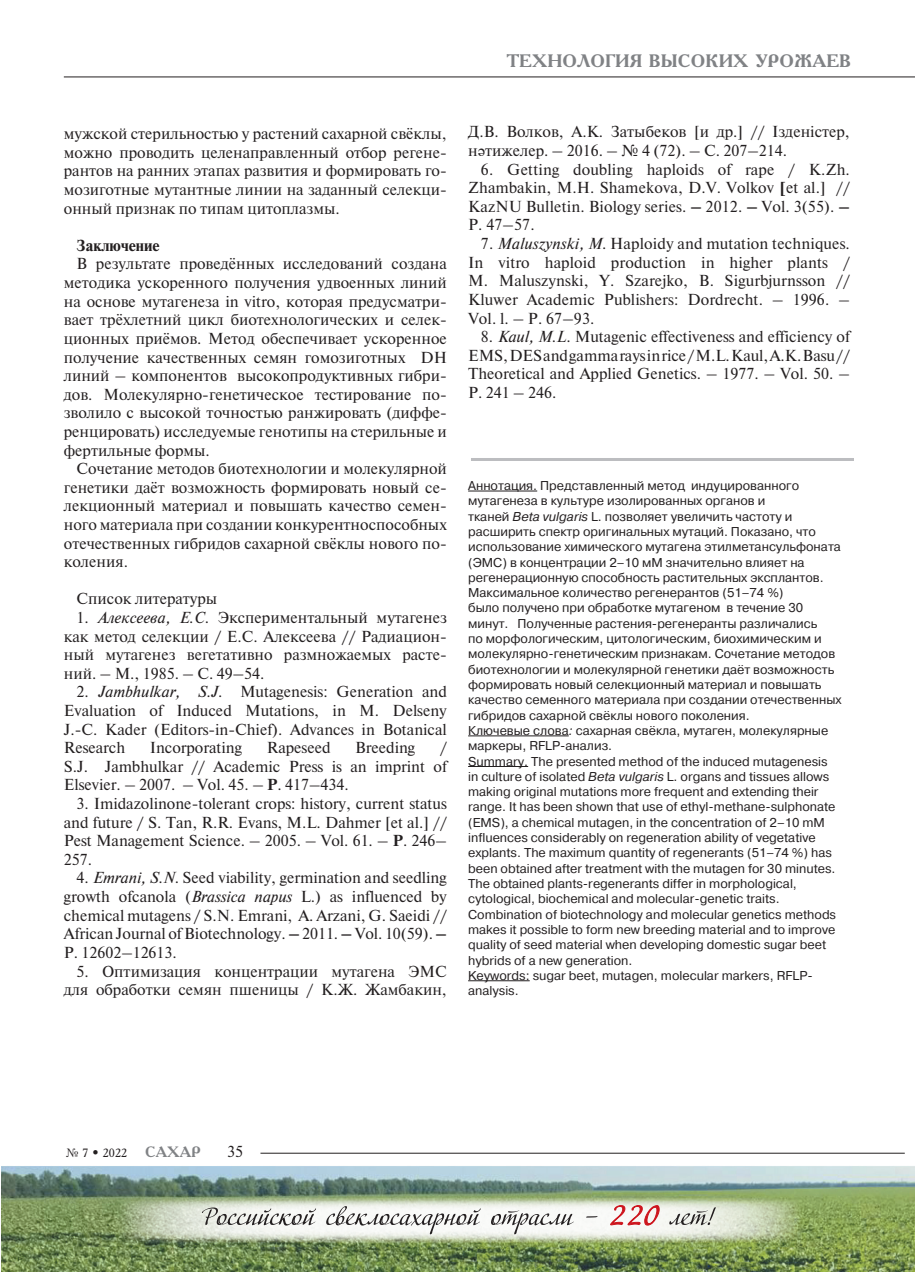
<style>
.page{position:relative;width:915px;height:1276px;background:#fff}
.page>*{position:absolute;margin:0;border:0;box-sizing:border-box;transform-origin:0 0}
.t1{font:700 18px "Academy";color:#808285}
.Newton10{font:15px/18.6px "Newton C";color:#231f20;text-align:justify}
.Newton10-2{font:700 15px "Newton C";color:#231f20}
.Pragm_aut{font:12.75px/15.3px "Pragmatica C";color:#231f20}
.t2{font:12px "Academy C";color:#231f20}
.s1{font-style:italic}
.s2{font-weight:700}
.s3{font-family:"Times New Roman";font-size:16.5px}
.s4{font-weight:700;font-size:15px;color:#808285}
</style>
<div class="page">
<hr style="left:260px;top:1152px;width:644px;height:1px;background:#231f20">
<hr style="left:64px;top:77px;width:850px;height:1px;background:#231f20">
<img style="left:2px;top:1166px;width:912px;height:105px">
<svg style="left:669px;top:1207px;width:46px;height:18px"></svg>
<svg style="left:610px;top:1205px;width:49px;height:20px"></svg>
<svg style="left:202px;top:1206px;width:395px;height:28px"></svg>
<hr style="left:468px;top:491px;width:69px;height:1px;background:#231f20">
<hr style="left:468px;top:735px;width:100px;height:1px;background:#231f20">
<hr style="left:468px;top:766px;width:60px;height:1px;background:#231f20">
<hr style="left:468px;top:980px;width:61px;height:1px;background:#231f20">
<hr style="left:471px;top:458px;width:382px;height:3px;background:#bcbdc0">
<p class="t1" style="left:506px;top:49px;width:346px">ТЕХНОЛОГИЯ ВЫСОКИХ УРОЖАЕВ</p>
<p class="Newton10" style="left:64px;top:125px;width:384px">мужской стерильностью у растений сахарной свёклы, можно проводить целенаправленный отбор регене&shy;рантов на ранних этапах развития и формировать го&shy;мозиготные мутантные линии на заданный селекци&shy;онный признак по типам цитоплазмы.</p>
<p class="Newton10-2" style="left:77px;top:236px;width:85px">Заключение</p>
<p class="Newton10" style="left:64px;top:255px;width:384px;text-indent:13px">В результате проведённых исследований создана методика ускоренного получения удвоенных линий на основе мутагенеза in vitro, которая предусматри&shy;вает трёхлетний цикл биотехнологических и селек&shy;ционных приёмов. Метод обеспечивает ускоренное получение качественных семян гомозиготных DH линий – компонентов высокопродуктивных гибри&shy;дов. Молекулярно-генетическое тестирование по&shy;зволило с высокой точностью ранжировать (диффе&shy;ренцировать) исследуемые генотипы на стерильные и фертильные формы.</p>
<p class="Newton10" style="left:64px;top:459px;width:384px;text-indent:13px">Сочетание методов биотехнологии и молекулярной генетики даёт возможность формировать новый се&shy;лекционный материал и повышать качество семен&shy;ного материала при создании конкурентноспособных отечественных гибридов сахарной свёклы нового по&shy;коления.</p>
<p class="Newton10" style="left:77px;top:590px;width:142px">Список литературы</p>
<p class="Newton10" style="left:64px;top:608px;width:384px;text-indent:13px">1. <span class="s1">Алексеева, Е.С</span>. Экспериментальный мутагенез как метод селекции / Е.С. Алексеева // Радиацион&shy;ный мутагенез вегетативно размножаемых расте&shy;ний. – М., 1985. – С. 49–54.</p>
<p class="Newton10" style="left:64px;top:683px;width:384px;text-indent:13px">2. <span class="s1">Jambhulkar, S.J.</span> Mutagenesis: Generation and Evaluation of Induced Mutations, in M. Delseny J.‑C. Kader (Editors-in-Chief). Advances in Botanical Research</p>
<p class="Newton10" style="left:64px;top:738px;width:384px;text-indent:376px">/ S.J. Jambhulkar // Academic Press is an imprint of Elsevier. – 2007. – Vol. 45. – <span class="s2">Р</span>. 417–434.</p>
<p class="Newton10" style="left:64px;top:794px;width:384px;text-indent:13px">3. Imidazolinone-tolerant crops: history, current status and future / S. Tan, R.R. Evans, M.L. Dahmer [et al.] // Pest Management Science. – 2005. – Vol. 61. – <span class="s2">Р</span>. 246– 257.</p>
<p class="Newton10" style="left:64px;top:869px;width:384px;text-indent:13px">4. <span class="s1">Emrani, S.N.</span> Seed viability, germination and seedling growth ofcanola (<span class="s1">Brassica napus</span> L.) as influenced by chemical mutagens / S.N. Emrani, А. Arzani, G. Saeidi // African Journal of Biotechnology. <span class="s2">–</span> 2011. <span class="s2">–</span> Vol. 10(59). <span class="s2">– </span>Р. 12602–12613.</p>
<p class="Newton10" style="left:64px;top:962px;width:384px;text-align:right">5. Оптимизация концентрации мутагена ЭМС для обработки семян пшеницы / К.Ж. Жамбакин,</p>
<p class="Newton10" style="left:150px;top:738px;width:94px">Incorporating</p>
<p class="Newton10" style="left:267px;top:738px;width:65px">Rapeseed</p>
<p class="Newton10" style="left:355px;top:738px;width:62px">Breeding</p>
<p class="Newton10" style="left:468px;top:123px;width:383px">Д.В. Волков, А.К. Затыбеков [и др.] // Iзденістер, н<span class="s3">ə</span>тижелер. – 2016. – № 4 (72). – С. 207–214.</p>
<p class="Newton10" style="left:468px;top:160px;width:383px;text-indent:13px">6. Getting doubling haploids of rape / K.Zh.<br>Zhambakin, M.H. Shamekova, D.V. Volkov <span class="s2">[</span>et al.] // KazNU Bulletin. Biology series. <span class="s2">–</span> 2012. <span class="s2">–</span> Vol. 3(55). <span class="s2">– </span>Р. 47–57.</p>
<p class="Newton10" style="left:468px;top:234px;width:383px;text-indent:13px">7. <span class="s1">Maluszynski, M.</span> Haploidy and mutation techniques.<br>In vitro haploid production in higher plants / M. Maluszynski, Y. Szarejko, B. Sigurbjurnsson // Kluwer Academic Publishers: Dordrecht. – 1996. – Vol. l. – Р. 67–93.</p>
<p class="Newton10" style="left:468px;top:327px;width:383px;text-indent:13px">8. <span class="s1">Kaul, M.L.</span> Mutagenic effectiveness and efficiency of EMS,DESandgammaraysinrice/M.L.Kaul,A.K.Basu// Theoretical and Applied Genetics. – 1977. – Vol. 50. – Р. 241 – 246.</p>
<p class="Pragm_aut" style="left:468px;top:478px;width:375px">Аннотация. Представленный метод индуцированного мутагенеза в культуре изолированных органов и<br>тканей <span class="s1">Beta vulgaris</span> L. позволяет увеличить частоту и расширить спектр оригинальных мутаций. Показано, что использование химического мутагена этилметансульфоната (ЭМС) в концентрации 2–10 мМ значительно влияет на регенерационную способность растительных эксплантов.<br>Максимальное количество регенерантов (51–74 %)<br>было получено при обработке мутагеном в течение 30 минут. Полученные растения-регенеранты различались<br>по морфологическим, цитологическим, биохимическим и молекулярно-генетическим признакам. Сочетание методов биотехнологии и молекулярной генетики даёт возможность формировать новый селекционный материал и повышать качество семенного материала при создании отечественных гибридов сахарной свёклы нового поколения.</p>
<p class="Pragm_aut" style="left:468px;top:723px;width:361px">Ключевые слова<span class="s1">:</span> сахарная свёкла, мутаген, молекулярные маркеры, RFLP-анализ.</p>
<p class="Pragm_aut" style="left:468px;top:753px;width:369px">Summary. The presented method of the induced mutagenesis in culture of isolated <span class="s1">Beta vulgaris</span> L. organs and tissues allows making original mutations more frequent and extending their range. It has been shown that use of ethyl-methane-sulphonate (EMS), a chemical mutagen, in the concentration of 2–10 mM influences considerably on regeneration ability of vegetative explants. The maximum quantity of regenerants (51–74 %) has been obtained after treatment with the mutagen for 30 minutes.<br>The obtained plants-regenerants differ in morphological, cytological, biochemical and molecular-genetic traits.<br>Combination of biotechnology and molecular genetics methods makes it possible to form new breeding material and to improve quality of seed material when developing domestic sugar beet hybrids of a new generation.</p>
<p class="Pragm_aut" style="left:468px;top:968px;width:346px">Keywords: sugar beet, mutagen, molecular markers, RFLP&shy;analysis.</p>
<p class="t2" style="left:65px;top:1145px;width:137px">№ 7 • 2022 <span class="s4">САХАР</span></p>
<p class="Newton10" style="left:227px;top:1142px;width:17px">35</p>
</div>
